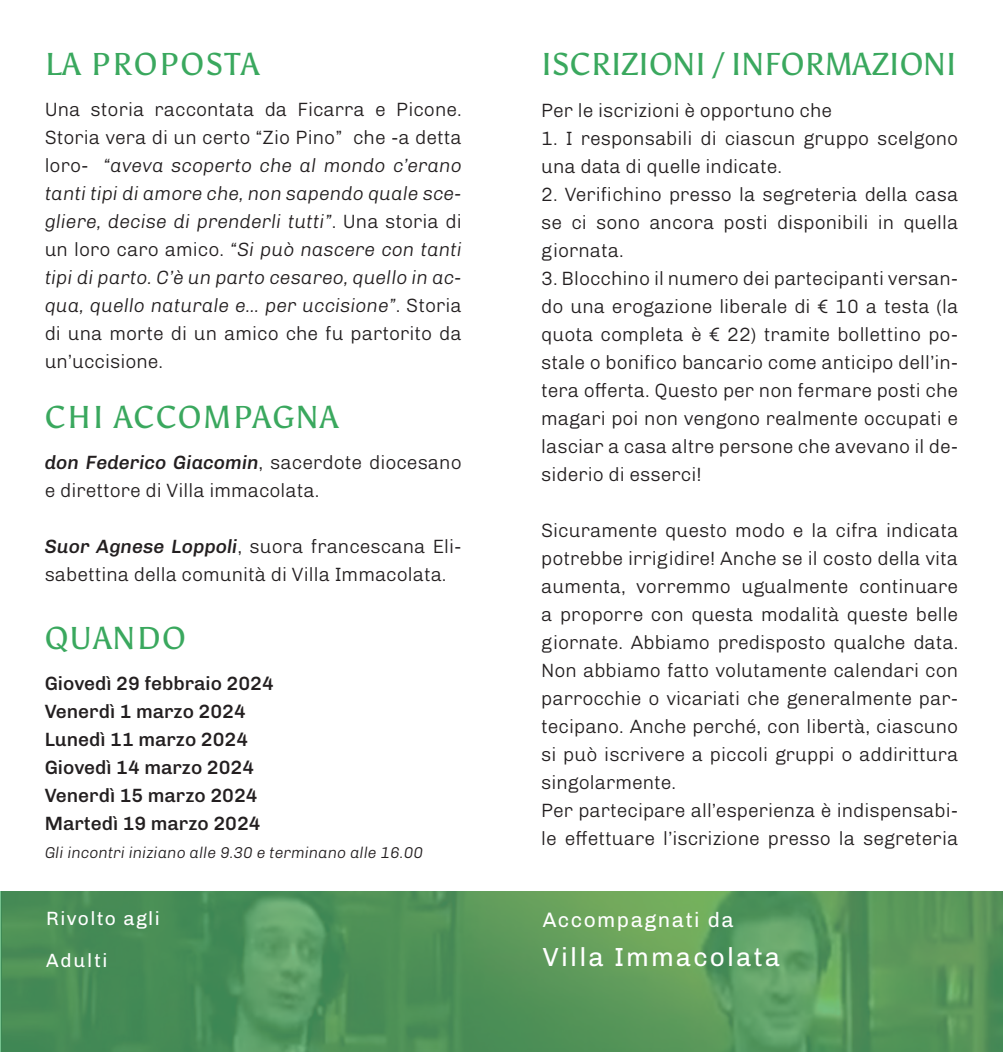
<style>
.page{position:relative;width:1003px;height:1052px;background:#fff}
.page>*{position:absolute;margin:0;border:0;box-sizing:border-box;transform-origin:0 0}
.t1{font:31.5px "Asul";letter-spacing:.04em;color:#3aa85e}
.t2{font:31.5px "Asul";color:#3aa85e}
.t3{font:26.25px "Chivo";letter-spacing:.08em;color:#fff}
.t4{font:21px "Chivo";letter-spacing:.07em;color:#fff}
.t5{font:300 19.25px/28px "Chivo";color:#231f20}
.t6{font:italic 300 19.25px/28px "Chivo";color:#231f20;text-align:justify}
.t7{font:500 19.25px "Chivo";color:#231f20}
.t8{font:19.25px "Chivo";letter-spacing:.07em;color:#fff}
.t9{font:italic 300 15.75px "Chivo";color:#231f20}
.s1{font-style:normal}
.s2{font-weight:500;font-style:italic}
</style>
<div class="page">
<svg style="left:0;top:891px;width:1002px;height:161px;background:#54955a"></svg>
<p class="t1" style="left:45px;top:45px;width:216px">LA PROPOSTA</p>
<p class="t6" style="left:45px;top:94px;width:418px"><span class="s1">Una storia raccontata da Ficarra e Picone.<br>Storia vera di un certo “Zio Pino” che -a detta loro-</span> “aveva scoperto che al mondo c’erano tanti tipi di amore che, non sapendo quale sce&shy;gliere, decise di prenderli tutti”<span class="s1">. Una storia di un loro caro amico.</span> “Si può nascere con tanti tipi di parto. C’è un parto cesareo, quello in ac&shy;qua, quello naturale e… per uccisione”<span class="s1">. Storia di una morte di un amico che fu partorito da un’uccisione.</span></p>
<p class="t1" style="left:45px;top:398px;width:295px">CHI ACCOMPAGNA</p>
<p class="t5" style="left:45px;top:447px;width:418px"><span class="s2">don Federico Giacomin</span>, sacerdote diocesano e direttore di Villa immacolata.</p>
<p class="t5" style="left:45px;top:531px;width:418px"><span class="s2">Suor Agnese Loppoli</span>, suora francescana Eli&shy;sabettina della comunità di Villa Immacolata.</p>
<p class="t1" style="left:45px;top:619px;width:143px">QUANDO</p>
<p class="t7" style="left:45px;top:669px;width:230px">Giovedì 29 febbraio 2024</p>
<p class="t7" style="left:45px;top:697px;width:202px">Venerdì 1 marzo 2024</p>
<p class="t7" style="left:45px;top:725px;width:205px">Lunedì 11 marzo 2024</p>
<p class="t7" style="left:45px;top:753px;width:211px">Giovedì 14 marzo 2024</p>
<p class="t7" style="left:45px;top:781px;width:214px">Venerdì 15 marzo 2024</p>
<p class="t7" style="left:45px;top:809px;width:217px">Martedì 19 marzo 2024</p>
<p class="t9" style="left:45px;top:841px;width:380px">Gli incontri iniziano alle 9.30 e terminano alle 16.00</p>
<p class="t2" style="left:541px;top:45px;width:417px">ISCRIZIONI / INFORMAZIONI</p>
<p class="t5" style="left:541px;top:95px;width:292px">Per le iscrizioni è opportuno che</p>
<p class="t5" style="left:541px;top:123px;width:418px">1. I responsabili di ciascun gruppo scelgono una data di quelle indicate.</p>
<p class="t5" style="left:541px;top:179px;width:418px;text-align:justify">2. Verifichino presso la segreteria della casa se ci sono ancora posti disponibili in quella giornata.</p>
<p class="t5" style="left:541px;top:263px;width:418px;text-align:justify">3. Blocchino il numero dei partecipanti versan&shy;do una erogazione liberale di € 10 a testa (la quota completa è € 22) tramite bollettino po&shy;stale o bonifico bancario come anticipo dell’in&shy;tera offerta. Questo per non fermare posti che magari poi non vengono realmente occupati e lasciar a casa altre persone che avevano il de&shy;siderio di esserci!</p>
<p class="t5" style="left:541px;top:515px;width:418px;text-align:justify">Sicuramente questo modo e la cifra indicata potrebbe irrigidire! Anche se il costo della vita aumenta, vorremmo ugualmente continuare a proporre con questa modalità queste belle giornate. Abbiamo predisposto qualche data.<br>Non abbiamo fatto volutamente calendari con parrocchie o vicariati che generalmente par&shy;tecipano. Anche perché, con libertà, ciascuno si può iscrivere a piccoli gruppi o addirittura singolarmente.</p>
<p class="t5" style="left:541px;top:795px;width:418px">Per partecipare all’esperienza è indispensabi&shy;le effettuare l’iscrizione presso la segreteria</p>
<p class="t8" style="left:46px;top:904px;width:115px">Rivolto agli</p>
<p class="t4" style="left:542px;top:903px;width:192px">Accompagnati da</p>
<p class="t8" style="left:46px;top:946px;width:63px">Adulti</p>
<p class="t3" style="left:542px;top:937px;width:239px">Villa Immacolata</p>
</div>
